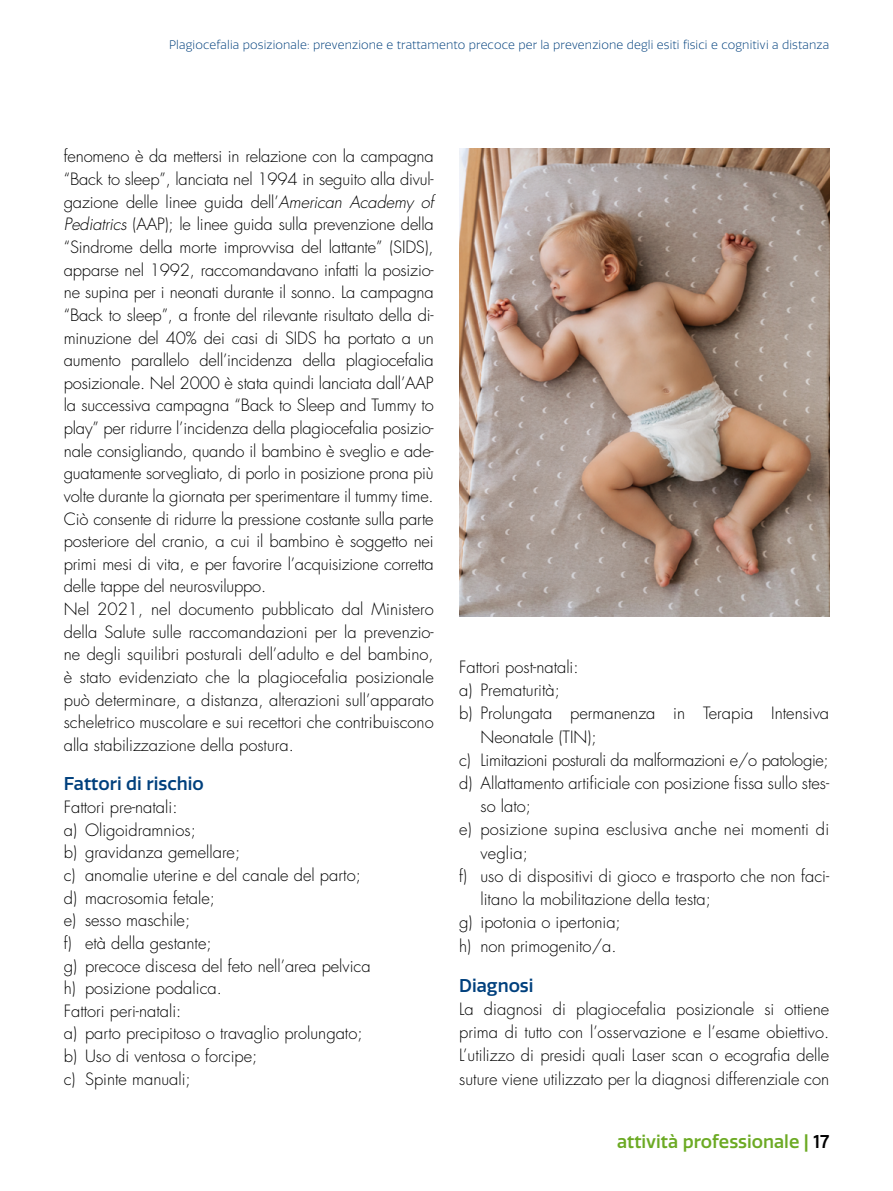
<style>
.page{position:relative;width:893px;height:1191px;background:#fff}
.page>*{position:absolute;margin:0;border:0;box-sizing:border-box;transform-origin:0 0}
.t1{font:500 18px "Quatro";color:#6caa24}
.t2{font:500 18px "Quatro";color:#00407d}
.t3{font:300 16.5px/22.6px "Futura Std";color:#000}
.t4{font:300 16.5px "Futura Std";letter-spacing:-.02em;color:#000}
.t5{font:300 12px "Quatro";letter-spacing:.01em;color:#00407d}
.s1{font-style:italic}
.s2{color:#000}
</style>
<div class="page">
<img style="left:459px;top:149px;width:370px;height:467px">
<p class="t5" style="left:169px;top:38px;width:662px">Plagiocefalia posizionale: prevenzione e trattamento precoce per la prevenzione degli esiti fisici e cognitivi a distanza</p>
<p class="t3" style="left:64px;top:146px;width:371px">fenomeno è da mettersi in relazione con la campagna “Back to sleep”, lanciata nel 1994 in seguito alla divul‑ gazione delle linee guida dell’<span class="s1">American Academy of Pediatrics</span> (AAP); le linee guida sulla prevenzione della “Sindrome della morte improvvisa del lattante” (SIDS), apparse nel 1992, raccomandavano infatti la posizio‑ ne supina per i neonati durante il sonno. La campagna “Back to sleep”, a fronte del rilevante risultato della di‑ minuzione del 40% dei casi di SIDS ha portato a un aumento parallelo dell’incidenza della plagiocefalia posizionale. Nel 2000 è stata quindi lanciata dall’AAP la successiva campagna “Back to Sleep and Tummy to play” per ridurre l’incidenza della plagiocefalia posizio‑ nale consigliando, quando il bambino è sveglio e ade‑ guatamente sorvegliato, di porlo in posizione prona più volte durante la giornata per sperimentare il tummy time.<br>Ciò consente di ridurre la pressione costante sulla parte posteriore del cranio, a cui il bambino è soggetto nei primi mesi di vita, e per favorire l’acquisizione corretta delle tappe del neurosviluppo.<br>Nel 2021, nel documento pubblicato dal Ministero della Salute sulle raccomandazioni per la prevenzio‑ ne degli squilibri posturali dell’adulto e del bambino, è stato evidenziato che la plagiocefalia posizionale può determinare, a distanza, alterazioni sull’apparato scheletrico muscolare e sui recettori che contribuiscono alla stabilizzazione della postura.</p>
<p class="t2" style="left:64px;top:773px;width:142px">Fattori di rischio</p>
<p class="t3" style="left:64px;top:796px;width:308px">Fattori pre-natali:<br>a) Oligoidramnios;<br>b) gravidanza gemellare;<br>c) anomalie uterine e del canale del parto; d) macrosomia fetale;<br>e) sesso maschile;<br>f) età della gestante;<br>g) precoce discesa del feto nell’area pelvica h) posizione podalica.<br>Fattori peri-natali:<br>a) parto precipitoso o travaglio prolungato; b) Uso di ventosa o forcipe;<br>c) Spinte manuali;</p>
<p class="t3" style="left:459px;top:656px;width:121px">Fattori post-natali:</p>
<p class="t3" style="left:459px;top:679px;width:102px">a) Prematurità;</p>
<p class="t3" style="left:459px;top:702px;width:371px">b) Prolungata permanenza in Terapia Intensiva</p>
<p class="t3" style="left:480px;top:725px;width:118px">Neonatale (TIN);</p>
<p class="t4" style="left:459px;top:749px;width:371px">c) Limitazioni posturali da malformazioni e/o patologie;</p>
<p class="t3" style="left:459px;top:772px;width:371px">d) Allattamento artificiale con posizione fissa sullo stes‑</p>
<p class="t3" style="left:480px;top:795px;width:52px">so lato;</p>
<p class="t3" style="left:459px;top:818px;width:371px">e) posizione supina esclusiva anche nei momenti di</p>
<p class="t3" style="left:480px;top:842px;width:49px">veglia;</p>
<p class="t3" style="left:459px;top:865px;width:371px">f) uso di dispositivi di gioco e trasporto che non faci‑</p>
<p class="t3" style="left:480px;top:888px;width:232px">litano la mobilitazione della testa;</p>
<p class="t3" style="left:459px;top:911px;width:163px">g) ipotonia o ipertonia;</p>
<p class="t3" style="left:459px;top:934px;width:159px">h) non primogenito/a.</p>
<p class="t2" style="left:459px;top:975px;width:76px">Diagnosi</p>
<p class="t3" style="left:459px;top:997px;width:371px;line-height:23.2px;text-align:justify">La diagnosi di plagiocefalia posizionale si ottiene prima di tutto con l’osservazione e l’esame obiettivo.<br>L’utilizzo di presidi quali Laser scan o ecografia delle suture viene utilizzato per la diagnosi differenziale con</p>
<p class="t1" style="left:617px;top:1131px;width:214px">attività professionale | <span class="s2">17</span></p>
</div>
